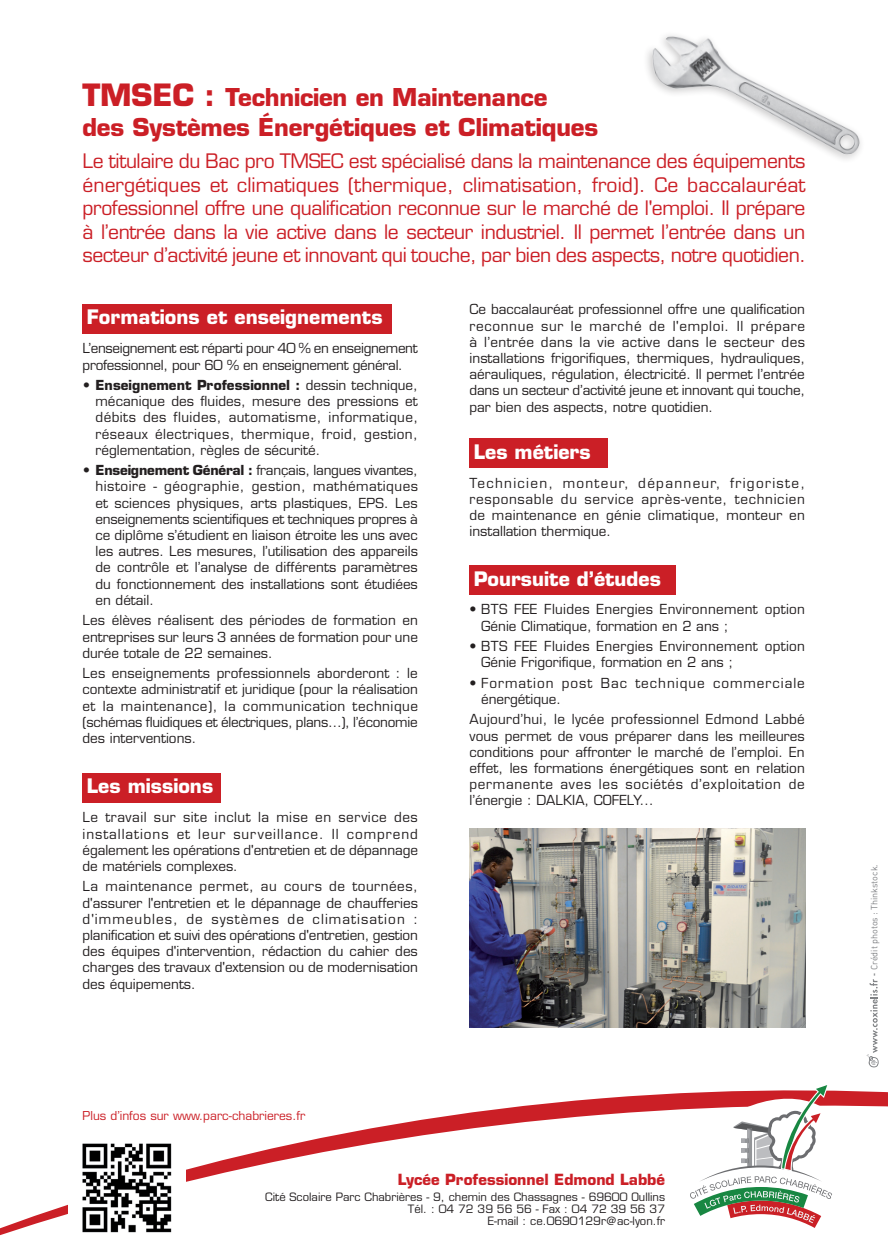
<style>
.page{position:relative;width:888px;height:1258px;background:#fff}
.page>*{position:absolute;margin:0;border:0;box-sizing:border-box;transform-origin:0 0}
.t1{font:700 24px/30px "Eurostile";letter-spacing:-.01em;color:#cb1f26}
.t2{font:19.5px/23.4px "Eurostile";letter-spacing:-.025em;color:#cb1f26;text-align:justify}
.t3{font:700 19.5px "Eurostile";color:#fff}
.t4{font:700 15px "Eurostile";color:#cb1f26}
.t5{font:13.5px/16.2px "Eurostile";color:#231f20;text-align:justify}
.t6{font:13.5px/16.2px "Eurostile";letter-spacing:.025em;color:#231f20}
.t7{font:13.5px/16.2px "Eurostile";letter-spacing:-.02em;color:#231f20}
.t8{font:13.5px/16.2px "Eurostile";letter-spacing:.075em;color:#231f20}
.t9{font:12px "Eurostile";color:#cb1f26}
.t10{font:11.25px/12px "Eurostile";color:#231f20;text-align:right}
.t11{font:9px "DIN Regular Alternate";color:#808285}
.s1{font-size:30px}
.s2{font-weight:700}
.s3{font-family:"Futura";font-weight:800}
</style>
<div class="page">
<svg style="left:0;top:1091px;width:888px;height:145px"></svg>
<svg style="left:650px;top:1085px;width:212px;height:151px"></svg>
<img style="left:68px;top:1129px;width:117px;height:107px">
<div style="left:83px;top:304px;width:309px;height:30px;background:#cb1f26"></div>
<div style="left:83px;top:773px;width:138px;height:30px;background:#cb1f26"></div>
<div style="left:469px;top:438px;width:139px;height:30px;background:#cb1f26"></div>
<div style="left:469px;top:565px;width:207px;height:30px;background:#cb1f26"></div>
<img style="left:469px;top:828px;width:336px;height:200px">
<img style="left:647px;top:35px;width:214px;height:125px">
<svg style="left:867px;top:979px;width:12px;height:89px"></svg>
<h1 class="t1" style="left:83px;top:83px;width:517px"><span class="s1">TMSEC :</span> Technicien en Maintenance<br>des Systèmes Énergétiques et Climatiques</h1>
<p class="t2" style="left:83px;top:150px;width:725px">Le titulaire du Bac pro TMSEC est spécialisé dans la maintenance des équipements énergétiques et climatiques (thermique, climatisation, froid). Ce baccalauréat professionnel offre une qualification reconnue sur le marché de l'emploi. Il prépare à l’entrée dans la vie active dans le secteur industriel. Il permet l’entrée dans un secteur d’activité jeune et innovant qui touche, par bien des aspects, notre quotidien.</p>
<h2 class="t3" style="left:87px;top:305px;width:297px">Formations et enseignements</h2>
<p class="t7" style="left:83px;top:340px;width:337px">L’enseignement est réparti pour 40 % en enseignement professionnel, pour 60 % en enseignement général.</p>
<p class="t5" style="left:95px;top:377px;width:324px;text-indent:-13px"><span class="s2">• Enseignement Professionnel :</span> dessin technique, mécanique des fluides, mesure des pressions et débits des fluides, automatisme, informatique, réseaux électriques, thermique, froid, gestion, réglementation, règles de sécurité.</p>
<p class="t5" style="left:95px;top:462px;width:324px;text-indent:-13px"><span class="s2">• Enseignement Général :</span> français, langues vivantes, histoire - géographie, gestion, mathématiques et sciences physiques, arts plastiques, EPS. Les enseignements scientifiques et techniques propres à ce diplôme s’étudient en liaison étroite les uns avec les autres. Les mesures, l’utilisation des appareils de contrôle et l’analyse de différents paramètres du fonctionnement des installations sont étudiées en détail.</p>
<p class="t5" style="left:83px;top:612px;width:337px">Les élèves réalisent des périodes de formation en entreprises sur leurs 3 années de formation pour une durée totale de 22 semaines.</p>
<p class="t5" style="left:83px;top:665px;width:337px">Les enseignements professionnels aborderont : le contexte administratif et juridique (pour la réalisation et la maintenance), la communication technique (schémas fluidiques et électriques, plans…), l’économie des interventions.</p>
<h2 class="t3" style="left:87px;top:774px;width:128px">Les missions</h2>
<p class="t5" style="left:83px;top:809px;width:337px">Le travail sur site inclut la mise en service des installations et leur surveillance. Il comprend également les opérations d'entretien et de dépannage de matériels complexes.</p>
<p class="t5" style="left:83px;top:878px;width:337px">La maintenance permet, au cours de tournées, d'assurer l'entretien et le dépannage de chaufferies d'immeubles, de systèmes de climatisation : planification et suivi des opérations d'entretien, gestion des équipes d'intervention, rédaction du cahier des charges des travaux d'extension ou de modernisation des équipements.</p>
<p class="t9" style="left:83px;top:1108px;width:224px">Plus d’infos sur www.parc-chabrieres.fr</p>
<p class="t5" style="left:469px;top:301px;width:337px">Ce baccalauréat professionnel offre une qualification reconnue sur le marché de l'emploi. Il prépare à l’entrée dans la vie active dans le secteur des installations frigorifiques, thermiques, hydrauliques, aérauliques, régulation, électricité. Il permet l’entrée dans un secteur d’activité jeune et innovant qui touche, par bien des aspects, notre quotidien.</p>
<h2 class="t3" style="left:474px;top:439px;width:118px">Les métiers</h2>
<p class="t5" style="left:469px;top:475px;width:337px">Technicien, monteur, dépanneur, frigoriste, responsable du service après-vente, technicien de maintenance en génie climatique, monteur en installation thermique.</p>
<h2 class="t3" style="left:474px;top:566px;width:189px">Poursuite d’études</h2>
<p class="t6" style="left:481px;top:601px;width:325px;text-indent:-12px">• BTS FEE Fluides Energies Environnement option<br>Génie Climatique, formation en 2 ans ;</p>
<p class="t6" style="left:481px;top:638px;width:325px;text-indent:-12px">• BTS FEE Fluides Energies Environnement option<br>Génie Frigorifique, formation en 2 ans ;</p>
<p class="t8" style="left:481px;top:675px;width:325px;text-indent:-12px">• Formation post Bac technique commerciale énergétique.</p>
<p class="t5" style="left:469px;top:711px;width:337px">Aujourd’hui, le lycée professionnel Edmond Labbé vous permet de vous préparer dans les meilleures conditions pour affronter le marché de l’emploi. En effet, les formations énergétiques sont en relation permanente aves les sociétés d’exploitation de l’énergie : DALKIA, COFELY...</p>
<p class="t4" style="left:398px;top:1170px;width:269px">Lycée Professionnel Edmond Labbé</p>
<p class="t10" style="left:265px;top:1191px;width:401px">Cité Scolaire Parc Chabrières - 9, chemin des Chassagnes - 69600 Oullins<br>Tél. : 04 72 39 56 56 - Fax : 04 72 39 56 37<br>E-mail : ce.0690129r@ac-lyon.fr</p>
<p class="t11" style="left:869px;top:976px;width:113px;rotate:-90deg"><span class="s3">-</span> Crédit photos : Thinkstock.</p>
</div>
